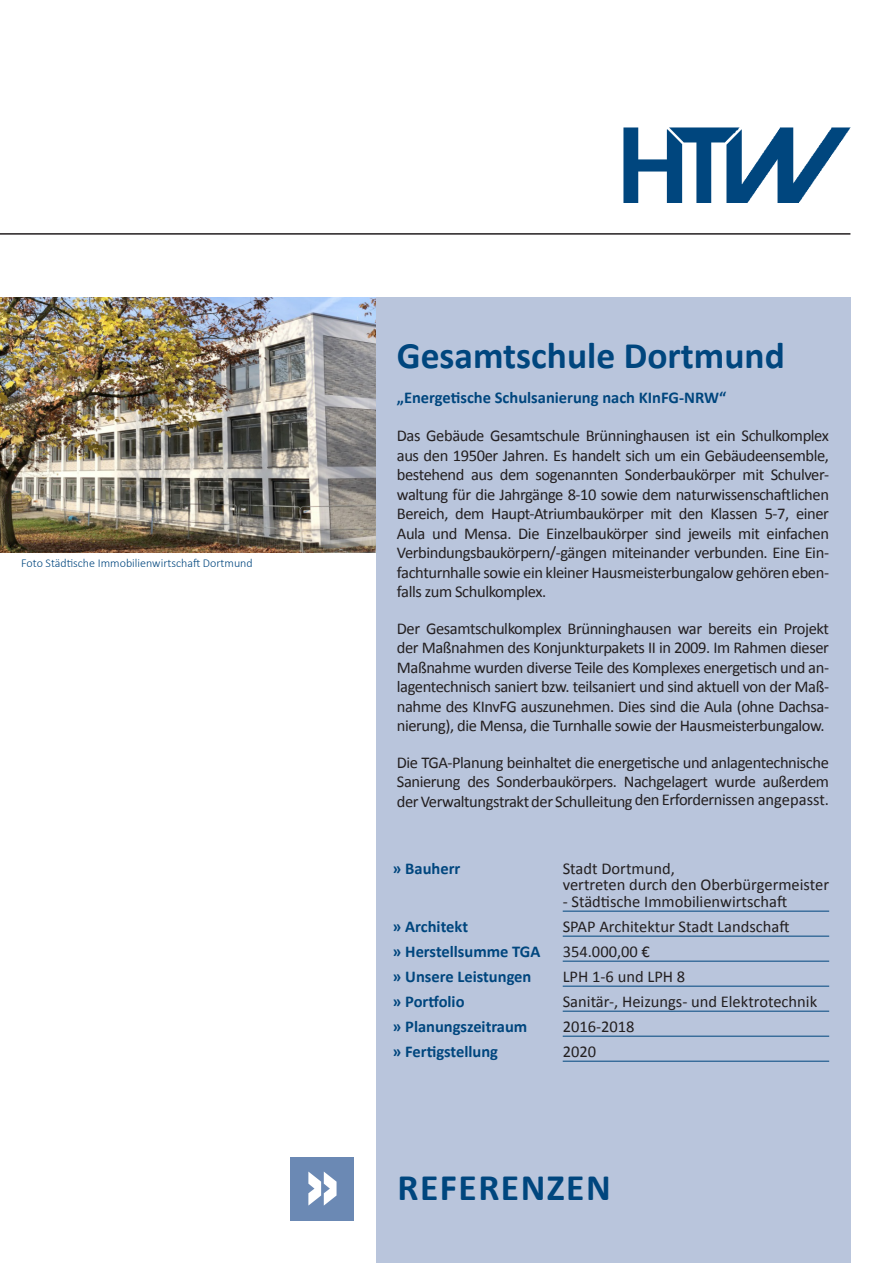
<style>
.page{position:relative;width:893px;height:1263px;background:#fff}
.page>*{position:absolute;margin:0;border:0;box-sizing:border-box;transform-origin:0 0}
.Head_Projekt{font:700 37.5px "Calibri";color:#00467e}
.Head_Projekt-2{font:700 37.5px "Calibri";letter-spacing:.04em;color:#00467e}
.fließ{font:16.5px/19.5px "Calibri";letter-spacing:-.025em;color:#231f20;text-align:justify}
.fließ_Projekt{font:16.5px/16.5px "Calibri";color:#231f20}
.fließ_Projekt-2{font:700 16.5px "Calibri";color:#00467e}
.Head_Spruch{font:700 16.5px "Calibri";color:#00467e}
.Head_Spruch-2{font:300 12px "Calibri";color:#00467e}
</style>
<div class="page">
<div style="left:376px;top:298px;width:474px;height:965px;background:#b9c5dc"></div>
<img style="left:624px;top:128px;width:226px;height:74px">
<div style="left:291px;top:1157px;width:63px;height:63px;background:#6b89b4"></div>
<svg style="left:308px;top:1171px;width:29px;height:34px"></svg>
<hr style="left:0;top:233px;width:850px;height:2px;background:#231f20">
<hr style="left:563px;top:911px;width:266px;height:1px;background:#00467e">
<hr style="left:563px;top:936px;width:266px;height:1px;background:#00467e">
<hr style="left:563px;top:961px;width:266px;height:1px;background:#00467e">
<hr style="left:563px;top:986px;width:266px;height:1px;background:#00467e">
<hr style="left:563px;top:1011px;width:266px;height:1px;background:#00467e">
<hr style="left:563px;top:1036px;width:266px;height:1px;background:#00467e">
<hr style="left:563px;top:1061px;width:266px;height:1px;background:#00467e">
<img style="left:0;top:298px;width:376px;height:255px">
<p class="Head_Spruch-2" style="left:21px;top:556px;width:233px">Foto Städtische Immobilienwirtschaft Dortmund</p>
<p class="Head_Projekt" style="left:397px;top:332px;width:389px">Gesamtschule Dortmund</p>
<p class="Head_Spruch" style="left:397px;top:387px;width:331px">„Energetische Schulsanierung nach KInFG-NRW“</p>
<p class="fließ" style="left:397px;top:426px;width:434px">Das Gebäude Gesamtschule Brünninghausen ist ein Schulkomplex aus den 1950er Jahren. Es handelt sich um ein Gebäudeensemble, bestehend aus dem sogenannten Sonderbaukörper mit Schulver&shy;waltung für die Jahrgänge 8-10 sowie dem naturwissenschaftlichen Bereich, dem Haupt-Atriumbaukörper mit den Klassen 5-7, einer Aula und Mensa. Die Einzelbaukörper sind jeweils mit einfachen Verbindungsbaukörpern/-gängen miteinander verbunden. Eine Ein&shy;fachturnhalle sowie ein kleiner Hausmeisterbungalow gehören eben&shy;falls zum Schulkomplex.</p>
<p class="fließ" style="left:397px;top:619px;width:434px">Der Gesamtschulkomplex Brünninghausen war bereits ein Projekt der Maßnahmen des Konjunkturpakets II in 2009. Im Rahmen dieser Maßnahme wurden diverse Teile des Komplexes energetisch und an&shy;lagentechnisch saniert bzw. teilsaniert und sind aktuell von der Maß&shy;nahme des KInvFG auszunehmen. Dies sind die Aula (ohne Dachsa&shy;nierung), die Mensa, die Turnhalle sowie der Hausmeisterbungalow.</p>
<p class="fließ" style="left:397px;top:753px;width:434px">Die TGA-Planung beinhaltet die energetische und anlagentechnische Sanierung des Sonderbaukörpers. Nachgelagert wurde außerdem der Verwaltungstrakt der Schulleitung den Erfordernissen angepasst.</p>
<p class="fließ_Projekt-2" style="left:393px;top:857px;width:69px">» Bauherr</p>
<p class="fließ_Projekt" style="left:563px;top:860px;width:268px">Stadt Dortmund,<br>vertreten durch den Oberbürgermeister</p>
<p class="fließ_Projekt" style="left:563px;top:893px;width:226px">- Städtische Immobilienwirtschaft</p>
<p class="fließ_Projekt-2" style="left:393px;top:915px;width:77px">» Architekt</p>
<p class="fließ_Projekt" style="left:563px;top:918px;width:228px">SPAP Architektur Stadt Landschaft</p>
<p class="fließ_Projekt-2" style="left:393px;top:940px;width:149px">» Herstellsumme TGA</p>
<p class="fließ_Projekt" style="left:563px;top:943px;width:89px">354.000,00 €</p>
<p class="fließ_Projekt-2" style="left:393px;top:965px;width:140px">» Unsere Leistungen</p>
<p class="fließ_Projekt" style="left:563px;top:968px;width:124px">LPH 1-6 und LPH 8</p>
<p class="fließ_Projekt-2" style="left:393px;top:990px;width:73px">» Portfolio</p>
<p class="fließ_Projekt" style="left:563px;top:993px;width:256px">Sanitär-, Heizungs- und Elektrotechnik</p>
<p class="fließ_Projekt-2" style="left:393px;top:1015px;width:136px">» Planungszeitraum</p>
<p class="fließ_Projekt" style="left:563px;top:1018px;width:73px">2016-2018</p>
<p class="fließ_Projekt-2" style="left:393px;top:1040px;width:107px">» Fertigstellung</p>
<p class="fließ_Projekt" style="left:563px;top:1043px;width:35px">2020</p>
<p class="Head_Projekt-2" style="left:398px;top:1164px;width:215px">REFERENZEN</p>
</div>
